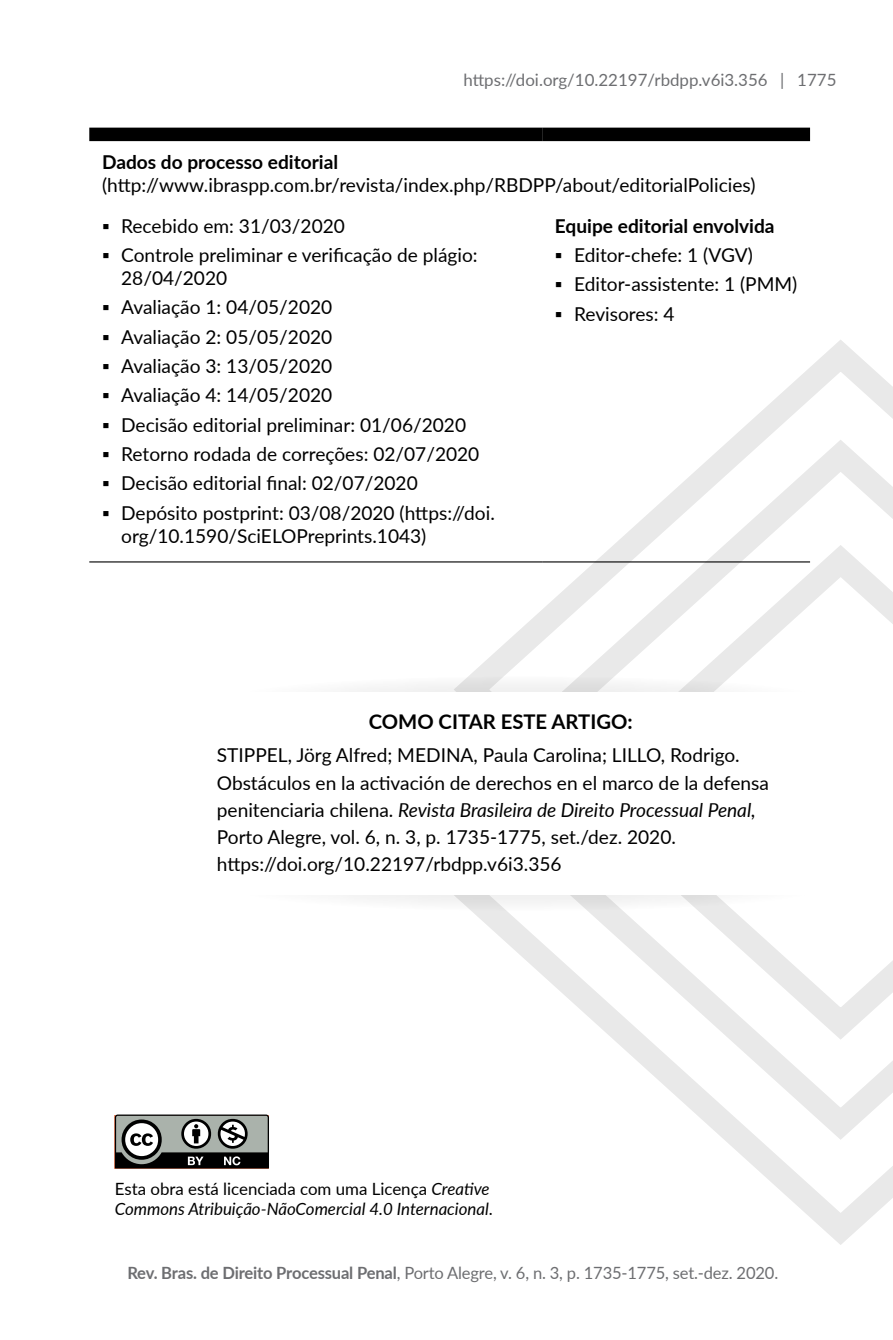
<style>
.page{position:relative;width:893px;height:1340px;background:#fff}
.page>*{position:absolute;margin:0;border:0;box-sizing:border-box;transform-origin:0 0}
.t1{font:700 20.25px "Lato";color:#000}
.t2{font:19.12px/27px "Lato";color:#000}
.t3{font:700 19.12px "Lato";color:#000}
.t4{font:16.88px "Lato";letter-spacing:-.01em;color:#6d6e71}
.t5{font:italic 16.88px/20.2px "Lato";color:#000}
.s1{font-style:italic}
.s2{font-style:normal}
.s3{font-weight:700}
</style>
<div class="page">
<svg style="left:749px;top:340px;width:144px;height:83px"></svg>
<svg style="left:632px;top:423px;width:261px;height:106px"></svg>
<svg style="left:451px;top:529px;width:442px;height:716px"></svg>
<svg style="left:223px;top:676px;width:606px;height:47px;fill:#f5f5f5"></svg>
<svg style="left:223px;top:864px;width:606px;height:47px;fill:#f6f6f6"></svg>
<div style="left:206px;top:692px;width:625px;height:202px;background:#fff"></div>
<div style="left:89px;top:128px;width:453px;height:13px;background:#000"></div>
<div style="left:542px;top:128px;width:268px;height:13px;background:#000"></div>
<hr style="left:89px;top:561px;width:453px;height:1px;background:#000">
<hr style="left:542px;top:561px;width:268px;height:1px;background:#000">
<svg style="left:115px;top:1114px;width:154px;height:55px;background:#737572"></svg>
<p class="t4" style="left:463px;top:67px;width:374px">https://doi.org/10.22197/rbdpp.v6i3.356 | 1775</p>
<p class="t3" style="left:102px;top:148px;width:238px">Dados do processo editorial</p>
<p class="t2" style="left:102px;top:171px;width:655px">(http://www.ibraspp.com.br/revista/index.php/RBDPP/about/editorialPolicies)</p>
<p class="t2" style="left:102px;top:211px;width:244px">▪ Recebido em: 31/03/2020</p>
<p class="t2" style="left:121px;top:243px;width:358px;line-height:22.9px;text-indent:-19px">▪ Controle preliminar e verificação de plágio:<br>28/04/2020</p>
<p class="t2" style="left:102px;top:293px;width:232px">▪ Avaliação 1: 04/05/2020</p>
<p class="t2" style="left:102px;top:322px;width:232px">▪ Avaliação 2: 05/05/2020</p>
<p class="t2" style="left:102px;top:352px;width:232px">▪ Avaliação 3: 13/05/2020</p>
<p class="t2" style="left:102px;top:381px;width:232px">▪ Avaliação 4: 14/05/2020</p>
<p class="t2" style="left:102px;top:410px;width:366px">▪ Decisão editorial preliminar: 01/06/2020</p>
<p class="t2" style="left:102px;top:440px;width:379px">▪ Retorno rodada de correções: 02/07/2020</p>
<p class="t2" style="left:102px;top:469px;width:317px">▪ Decisão editorial final: 02/07/2020</p>
<p class="t2" style="left:121px;top:500px;width:375px;line-height:22.9px;text-indent:-19px">▪ Depósito postprint: 03/08/2020 (https://doi. org/10.1590/SciELO</p>
<p class="t3" style="left:555px;top:212px;width:221px">Equipe editorial envolvida</p>
<p class="t2" style="left:555px;top:241px;width:200px">▪ Editor-chefe: 1 (VGV)</p>
<p class="t2" style="left:555px;top:270px;width:244px">▪ Editor-assistente: 1 (PMM)</p>
<p class="t2" style="left:555px;top:299px;width:121px">▪ Revisores: 4</p>
<p class="t2" style="left:296px;top:521px;width:131px">Preprints.1043)</p>
<p class="t1" style="left:369px;top:706px;width:17px">COMO</p>
<p class="t1" style="left:439px;top:706px;width:75px">CITAR ESTE</p>
<p class="t1" style="left:551px;top:706px;width:83px">ARTIGO:</p>
<p class="t2" style="left:217px;top:741px;width:406px">STI PPEL, Jörg Alfred; MEDINA, Paula Carolina; LILLO</p>
<p class="t2" style="left:217px;top:741px;width:553px;text-indent:444px">, Rodrigo.<br>Obstáculos en la activación de derechos en el marco de la defensa penitenciaria chilena. <span class="s1">Revista Brasileira de Direito Processual Penal, </span>Porto Alegre, vol. 6, n. 3, p. 1735-1775, set./dez. 2020. https://doi.org/10.22197/rbdpp.v6i3.356</p>
<p class="t5" style="left:115px;top:1178px;width:380px"><span class="s2">Esta obra está licenciada com uma Licença</span> Creative<br>Commons Atribuição-NãoComercial 4.0 Internacional<span class="s2">.</span></p>
<p class="t4" style="left:127px;top:1260px;width:652px"><span class="s3">Rev. Bras. de Direito Processual Penal</span>, Porto Alegre, v. 6, n. 3, p. 1735-1775, set.-dez. 2020.</p>
</div>
